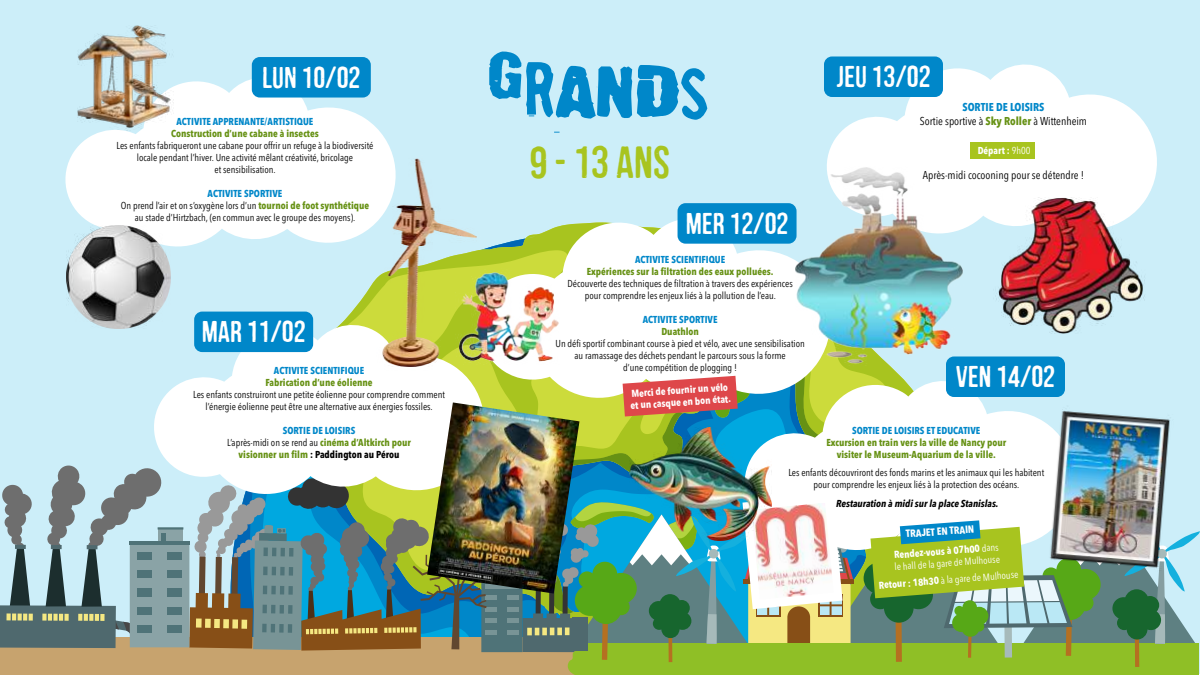
<style>
.page{position:relative;width:1200px;height:675px;background:#fff}
.page>*{position:absolute;margin:0;border:0;box-sizing:border-box;transform-origin:0 0}
.t1{font:72px "They'recomingtotakemeaway";color:#0087c9}
.t2{font:45px "Mocha Mattari";color:#a8c41f}
.t3{font:30px "Mocha Mattari";color:#fff}
.t4{font:condensed 11.3px/13.6px "Avenir Next LT Pro";color:#000;text-align:center}
.t5{font:700 condensed 10.4px "Avenir Next LT Pro";color:#fff}
.t6{font:condensed 10px/12px "Avenir Next LT Pro";color:#000;text-align:center}
.t7{font:700 condensed 10px/12px "Avenir Next LT Pro";color:#669114;text-align:center}
.t8{font:700 condensed 10px "Avenir Next LT Pro";color:#0087c9}
.t9{font:condensed 10px/12.1px "Avenir Next LT Pro";color:#fff}
.t10{font:700 condensed 10px/12px "Avenir Next LT Pro";color:#fff}
.t11{font:italic 700 condensed 10px "Avenir Next LT Pro";color:#000}
.s1{font-weight:700;color:#0087c9}
.s2{font-weight:700;color:#669114}
.s3{color:#0087c9}
.s4{font-weight:400;color:#000}
.s5{color:#000}
.s6{font-weight:400}
.s7{font-weight:700}
</style>
<div class="page">
<div style="left:0;top:0;width:1200px;height:674px;background:#cceef9"></div>
<div style="left:0;top:637px;width:575px;height:38px;background:#c7a36e"></div>
<svg style="left:0;top:465px;width:163px;height:183px"></svg>
<div style="left:130px;top:545px;width:59px;height:102px;background:#8aa3a6"></div>
<div style="left:158px;top:529px;width:25px;height:13px;background:#8aa3a6"></div>
<div style="left:161px;top:533px;width:5px;height:10px;background:#4f7378"></div>
<hr style="left:129px;top:542px;width:61px;height:3px;background:#4f7378">
<div style="left:137px;top:552px;width:14px;height:8px;background:#4f7378"></div>
<div style="left:167px;top:552px;width:15px;height:8px;background:#4f7378"></div>
<div style="left:137px;top:570px;width:14px;height:8px;background:#4f7378"></div>
<div style="left:167px;top:570px;width:15px;height:8px;background:#4f7378"></div>
<div style="left:137px;top:588px;width:15px;height:8px;background:#4f7378"></div>
<div style="left:168px;top:588px;width:14px;height:8px;background:#4f7378"></div>
<div style="left:137px;top:607px;width:14px;height:8px;background:#4f7378"></div>
<div style="left:167px;top:607px;width:15px;height:8px;background:#4f7378"></div>
<div style="left:137px;top:625px;width:14px;height:8px;background:#4f7378"></div>
<div style="left:167px;top:625px;width:15px;height:8px;background:#4f7378"></div>
<hr style="left:158px;top:527px;width:25px;height:3px;background:#4f7378">
<svg style="left:65px;top:72px;width:325px;height:175px;background:#f8fcfe"></svg>
<svg style="left:147px;top:379px;width:42px;height:121px"></svg>
<svg style="left:487px;top:213px;width:248px;height:35px"></svg>
<svg style="left:824px;top:64px;width:333px;height:131px;fill:#fff"></svg>
<div style="left:252px;top:57px;width:119px;height:41px;background:#0087c9;border-radius:8px"></div>
<div style="left:678px;top:203px;width:119px;height:41px;background:#0087c9;border-radius:8px"></div>
<div style="left:824px;top:56px;width:119px;height:41px;background:#0087c9;border-radius:8px"></div>
<div style="left:970px;top:142px;width:65px;height:16px;background:#a8c41f"></div>
<img style="left:70px;top:26px;width:107px;height:107px">
<img style="left:67px;top:226px;width:103px;height:103px">
<img style="left:354px;top:147px;width:123px;height:101px">
<img style="left:772px;top:158px;width:237px;height:90px">
<img style="left:993px;top:190px;width:155px;height:58px">
<img style="left:189px;top:248px;width:1011px;height:427px">
<h3 class="t3" style="left:262px;top:61px;width:100px">LUN 10/02</h3>
<p class="t8" style="left:177px;top:115px;width:138px">ACTIVITE APPRENANTE/ARTISTIQUE</p>
<p class="t7" style="left:171px;top:127px;width:149px">Construction d’une cabane à insectes</p>
<p class="t6" style="left:117px;top:139px;width:258px">Les enfants fabriqueront une cabane pour offrir un refuge à la biodiversité locale pendant l’hiver. Une activité mêlant créativité, bricolage<br>et sensibilisation.</p>
<p class="t6" style="left:121px;top:187px;width:250px"><span class="s1">ACTIVITE SPORTIVE<br></span>On prend l’air et on s’oxygène lors d’un <span class="s2">tournoi de foot synthétique </span>au stade d’Hirtzbach, (en commun avec le groupe des moyens).</p>
<h3 class="t3" style="left:202px;top:315px;width:105px">MAR 11/02</h3>
<p class="t8" style="left:274px;top:364px;width:92px">ACTIVITE SCIENTIFIQUE</p>
<p class="t7" style="left:265px;top:376px;width:109px">Fabrication d’une éolienne</p>
<p class="t6" style="left:193px;top:388px;width:253px">Les enfants construiront une petite éolienne pour comprendre comment l’énergie éolienne peut être une alternative aux énergies fossiles.</p>
<p class="t7" style="left:227px;top:424px;width:185px"><span class="s3">SORTIE DE LOISIRS<br></span><span class="s4">L’après-midi on se rend au</span> cinéma d’Altkirch pour visionner un film <span class="s5">: Paddington au Pérou</span></p>
<h1 class="t1" style="left:489px;top:50px;width:224px">GRANDS</h1>
<h2 class="t2" style="left:530px;top:137px;width:142px">9 - 13 ANS</h2>
<h3 class="t3" style="left:686px;top:207px;width:104px">MER 12/02</h3>
<p class="t8" style="left:635px;top:253px;width:92px">ACTIVITE SCIENTIFIQUE</p>
<p class="t7" style="left:587px;top:266px;width:188px">Expériences sur la filtration des eaux polluées.</p>
<p class="t6" style="left:568px;top:278px;width:227px">Découverte des techniques de filtration à travers des expériences pour comprendre les enjeux liés à la pollution de l’eau.</p>
<p class="t8" style="left:643px;top:313px;width:76px">ACTIVITE SPORTIVE</p>
<p class="t7" style="left:661px;top:326px;width:39px">Duathlon</p>
<p class="t6" style="left:556px;top:338px;width:251px">Un défi sportif combinant course à pied et vélo, avec une sensibilisation au ramassage des déchets pendant le parcours sous la forme<br>d’une compétition de plogging !</p>
<p class="t10" style="left:629px;top:388px;width:102px;rotate:-4deg">Merci de fournir un vélo et un casque en bon état.</p>
<h3 class="t3" style="left:836px;top:60px;width:96px">JEU 13/02</h3>
<p class="t4" style="left:920px;top:101px;width:169px"><span class="s1">SORTIE DE LOISIRS<br></span>Sortie sportive à <span class="s2">Sky Roller</span> à Wittenheim</p>
<p class="t10" style="left:978px;top:144px;width:54px">Départ : <span class="s6">9h00</span></p>
<p class="t4" style="left:923px;top:169px;width:163px">Après-midi cocooning pour se détendre !</p>
<h3 class="t3" style="left:956px;top:360px;width:101px">VEN 14/02</h3>
<p class="t8" style="left:852px;top:424px;width:130px">SORTIE DE LOISIRS ET EDUCATIVE</p>
<p class="t7" style="left:826px;top:436px;width:181px">Excursion en train vers la ville de Nancy pour visiter le Museum-Aquarium de la ville.</p>
<p class="t6" style="left:788px;top:466px;width:257px">Les enfants découvriront des fonds marins et les animaux qui les habitent pour comprendre les enjeux liés à la protection des océans.</p>
<p class="t11" style="left:836px;top:497px;width:164px">Restauration à midi sur la place Stanislas.</p>
<p class="t5" style="left:905px;top:527px;width:70px;rotate:-4deg">TRAJET EN TRAIN</p>
<p class="t9" style="left:893px;top:549px;width:107px;rotate:-5deg"><span class="s7">Rendez-vous à 07h00</span> dans le hall de la gare de Mulhouse</p>
<p class="t9" style="left:878px;top:580px;width:141px;rotate:-5deg"><span class="s7">Retour : 18h30</span> à la gare de Mulhouse</p>
</div>
